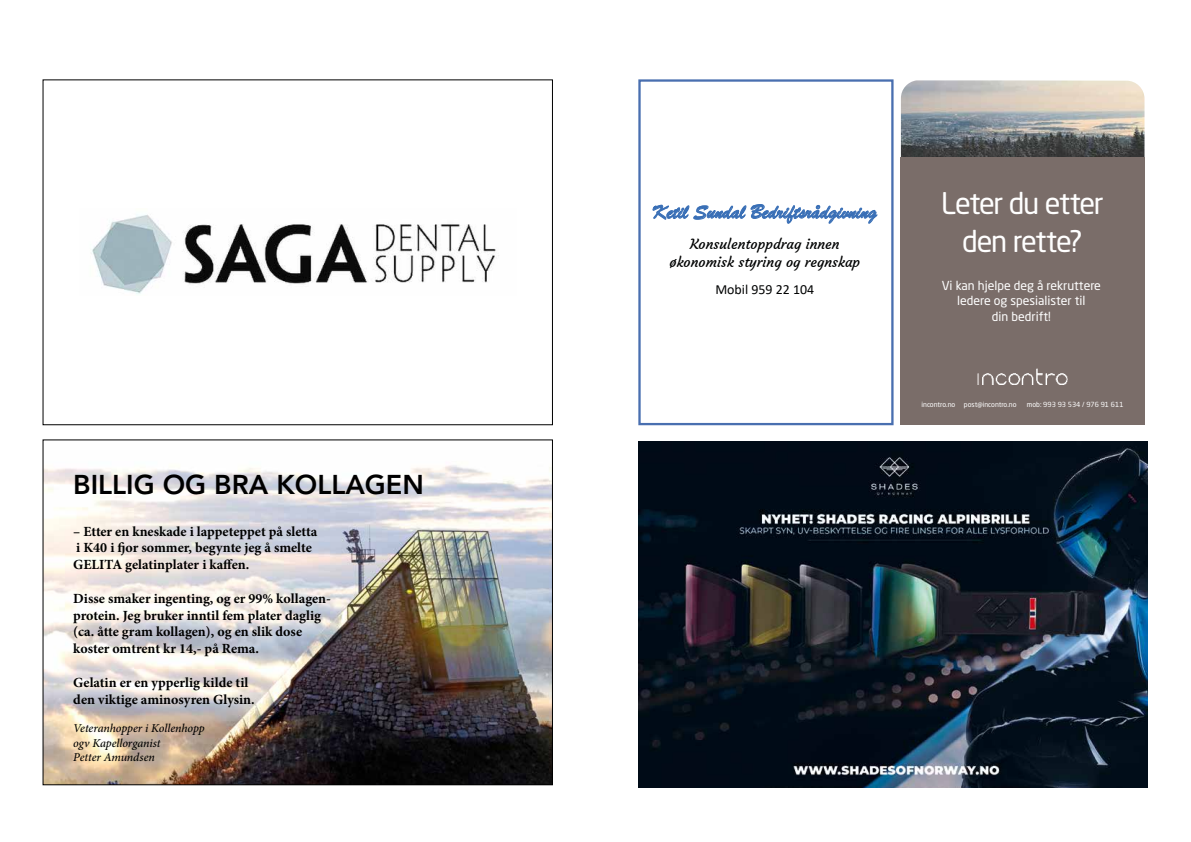
<style>
.page{position:relative;width:1191px;height:842px;background:#fff}
.page>*{position:absolute;margin:0;border:0;box-sizing:border-box;transform-origin:0 0}
.t1{font:29.5px/37.7px "Neo Sans Std";letter-spacing:-.045em;color:#fff;text-align:center}
.t2{font:800 27px "Avenir LT Pro";color:#000}
.t3{font:20.9px "Brush Script";color:#396fb6}
.t4{font:700 14px/16.8px "Minion Pro";color:#000}
.t5{font:13.9px/18.9px "Courgette";color:#010202;text-align:center}
.t6{font:13.9px "Calibri";color:#010202}
.t7{font:12.3px/15.6px "Neo Sans Std";color:#fff;text-align:center}
.t8{font:italic 500 12px/14.4px "Minion Pro";letter-spacing:-.01em;color:#000}
.t9{font:7px "Neo Sans Std";color:#fff}
</style>
<div class="page">
<img style="left:91px;top:214px;width:408px;height:80px">
<img style="left:45px;top:465px;width:506px;height:318px">
<div style="left:638px;top:79px;width:255px;height:346px;border:2px solid #496fb0"></div>
<img style="left:638px;top:442px;width:509px;height:346px">
<img style="left:901px;top:80px;width:243px;height:77px">
<div style="left:900px;top:157px;width:244px;height:267px;background:#7a6d69"></div>
<img style="left:977px;top:369px;width:90px;height:15px">
<h2 class="t2" style="left:73px;top:468px;width:352px">BILLIG OG BRA KOLLAGEN</h2>
<p class="t4" style="left:73px;top:522px;width:246px">– Etter en kneskade i lappeteppet på sletta i K40 i fjor sommer, begynte jeg å smelte<br>GELITA gelatinplater i kaffen.</p>
<p class="t4" style="left:73px;top:590px;width:259px">Disse smaker ingenting, og er 99% kollagen&shy;protein. Jeg bruker inntil fem plater daglig (ca. åtte gram kollagen), og en slik dose koster omtrent kr 14,- på Rema.</p>
<p class="t4" style="left:73px;top:674px;width:183px">Gelatin er en ypperlig kilde til den viktige aminosyren Glysin.</p>
<p class="t8" style="left:73px;top:721px;width:133px">Veteranhopper i Kollenhopp ogv Kapellorganist<br>Petter Amundsen</p>
<h3 class="t3" style="left:653px;top:199px;width:225px">Ketil Sundal Bedriftsrådgivning</h3>
<p class="t5" style="left:669px;top:234px;width:192px">Konsulentoppdrag innen økonomisk styring og regnskap</p>
<p class="t6" style="left:715px;top:280px;width:100px">Mobil 959 22 104</p>
<h1 class="t1" style="left:941px;top:184px;width:164px">Leter du etter den rette?</h1>
<p class="t7" style="left:941px;top:277px;width:161px">Vi kan hjelpe deg å rekruttere ledere og spesialister til<br>din bedrift!</p>
<p class="t9" style="left:921px;top:400px;width:97px">incontro.no post@incontro.no</p>
<p class="t9" style="left:1027px;top:400px;width:98px">mob: 993 93 534 / 976 91 611</p>
</div>
